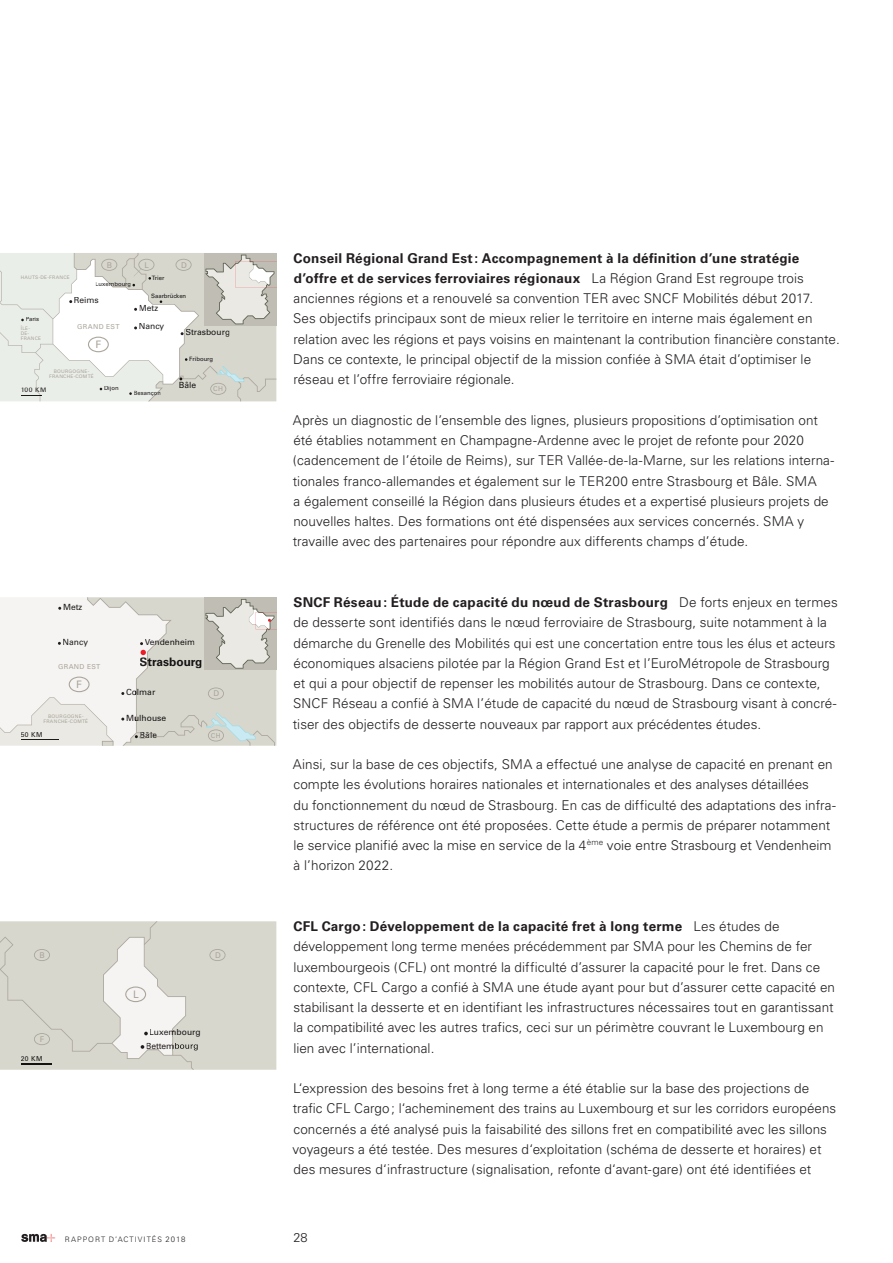
<style>
.page{position:relative;width:893px;height:1263px;background:#fff}
.page>*{position:absolute;margin:0;border:0;box-sizing:border-box;transform-origin:0 0}
.t1{font:300 13.5px/20.2px "Univers";letter-spacing:.005em;color:#231f20}
.t2{font:300 12.75px "Univers";color:#231f20}
.t3{font:700 11.85px "Univers";color:#151312}
.t4{font:10.35px "Univers";color:#aaa59b}
.t5{font:8.55px/17.5px "Univers";color:#151312;text-align:center}
.t6{font:8.55px "Univers";color:#231f20}
.t7{font:8.55px "Univers";color:#201c1d}
.t8{font:7.95px "Univers";color:#aaa59b}
.t9{font:300 7.5px "Univers";letter-spacing:.135em;color:#231f20}
.t10{font:6.75px "Univers";letter-spacing:.05em;color:#aaa59b}
.t11{font:6.75px "Univers";color:#1d1a1a}
.t12{font:6.75px "Univers";color:#1c1818}
.t13{font:6.75px "Univers";color:#151312}
.t14{font:6px "Univers";color:#151312}
.t15{font:6px "Univers";color:#1d1a1a}
.t16{font:4.8px/5.1px "Univers";letter-spacing:.05em;color:#aaa59b;text-align:center}
.s1{font-weight:700}
.s2{font-size:7.8px}
</style>
<div class="page">
<svg style="left:21px;top:1234px;width:34px;height:8px"></svg>
<svg style="left:0;top:253px;width:276px;height:148px"></svg>
<svg style="left:0;top:597px;width:276px;height:149px"></svg>
<svg style="left:0;top:921px;width:276px;height:149px;background:#dad9d1"></svg>
<p class="t8" style="left:107px;top:260px;width:7px">B</p>
<p class="t8" style="left:144px;top:260px;width:6px">L</p>
<p class="t8" style="left:181px;top:260px;width:7px">D</p>
<p class="t16" style="left:21px;top:274px;width:51px">HAUTS-DE-FRANCE</p>
<p class="t14" style="left:95px;top:281px;width:38px">Luxembourg</p>
<p class="t6" style="left:74px;top:295px;width:26px">Reims</p>
<p class="t14" style="left:152px;top:274px;width:14px">Trier</p>
<p class="t14" style="left:151px;top:292px;width:37px">Saarbrücken</p>
<p class="t6" style="left:139px;top:303px;width:21px">Metz</p>
<p class="t15" style="left:26px;top:316px;width:15px">Paris</p>
<p class="t6" style="left:139px;top:321px;width:27px">Nancy</p>
<p class="t10" style="left:77px;top:323px;width:44px">GRAND EST</p>
<p class="t16" style="left:21px;top:326px;width:22px;text-align:left">ÎLE-<br>DE-<br>FRANCE</p>
<p class="t5" style="left:185px;top:323px;width:46px">Strasbourg</p>
<p class="t14" style="left:189px;top:355px;width:26px">Fribourg</p>
<p class="t5" style="left:179px;top:376px;width:19px">Bâle</p>
<p class="t4" style="left:95px;top:338px;width:7px">F</p>
<p class="t16" style="left:49px;top:369px;width:46px">BOURGOGNE-<br>FRANCHE-COMTÉ</p>
<p class="t15" style="left:104px;top:385px;width:16px">Dijon</p>
<p class="t11" style="left:21px;top:386px;width:27px">100 KM</p>
<p class="t10" style="left:213px;top:385px;width:11px">CH</p>
<p class="t14" style="left:134px;top:389px;width:29px">Besançon</p>
<p class="t7" style="left:63px;top:602px;width:21px">Metz</p>
<p class="t7" style="left:63px;top:637px;width:27px">Nancy</p>
<p class="t5" style="left:145px;top:633px;width:52px">Vendenheim</p>
<p class="t10" style="left:58px;top:662px;width:44px">GRAND EST</p>
<p class="t3" style="left:140px;top:655px;width:64px">Strasbourg</p>
<p class="t4" style="left:76px;top:678px;width:7px">F</p>
<p class="t5" style="left:126px;top:683px;width:31px">Colmar</p>
<p class="t5" style="left:126px;top:709px;width:42px">Mulhouse<br>Bâle</p>
<p class="t8" style="left:213px;top:689px;width:7px">D</p>
<p class="t16" style="left:44px;top:713px;width:46px">BOURGOGNE-<br>FRANCHE-COMTÉ</p>
<p class="t12" style="left:21px;top:730px;width:23px">50 KM</p>
<p class="t10" style="left:211px;top:732px;width:11px">CH</p>
<p class="t8" style="left:40px;top:950px;width:7px">B</p>
<p class="t8" style="left:40px;top:1034px;width:6px">F</p>
<p class="t13" style="left:21px;top:1054px;width:23px">20 KM</p>
<p class="t4" style="left:133px;top:988px;width:7px">L</p>
<p class="t5" style="left:149px;top:1023px;width:53px">Luxembourg</p>
<p class="t8" style="left:215px;top:950px;width:7px">D</p>
<p class="t1" style="left:293px;top:248px;width:548px"><span class="s1">Conseil Régional Grand Est : Accompagnement à la définition d’une stratégie d’offre et de services ferroviaires régionaux</span> La Région Grand Est regroupe trois anciennes régions et a renouvelé sa convention TER avec SNCF Mobilités début 2017.<br>Ses objectifs principaux sont de mieux relier le territoire en interne mais également en relation avec les régions et pays voisins en maintenant la contribution financière constante.<br>Dans ce contexte, le principal objectif de la mission confiée à SMA était d’optimiser le réseau et l’offre ferroviaire régionale.</p>
<p class="t1" style="left:293px;top:410px;width:543px">Après un diagnostic de l’ensemble des lignes, plusieurs propositions d’optimisation ont été établies notamment en Champagne-Ardenne avec le projet de refonte pour 2020 (cadencement de l’étoile de Reims), sur TER Vallée-de-la-Marne, sur les relations interna&shy;tionales franco-allemandes et également sur le TER200 entre Strasbourg et Bâle. SMA<br>a également conseillé la Région dans plusieurs études et a expertisé plusieurs projets de nouvelles haltes. Des formations ont été dispensées aux services concernés. SMA y travaille avec des partenaires pour répondre aux differents champs d’étude.</p>
<p class="t1" style="left:293px;top:592px;width:546px"><span class="s1">SNCF Réseau : Étude de capacité du nœud de Strasbourg</span> De forts enjeux en termes de desserte sont identifiés dans le nœud ferroviaire de Strasbourg, suite notamment à la démarche du Grenelle des Mobilités qui est une concertation entre tous les élus et acteurs économiques alsaciens pilotée par la Région Grand Est et l’EuroMétropole de Strasbourg et qui a pour objectif de repenser les mobilités autour de Strasbourg. Dans ce contexte, SNCF Réseau a confié à SMA l’étude de capacité du nœud de Strasbourg visant à concré&shy;tiser des objectifs de desserte nouveaux par rapport aux précédentes études.</p>
<p class="t1" style="left:293px;top:754px;width:544px">Ainsi, sur la base de ces objectifs, SMA a effectué une analyse de capacité en prenant en compte les évolutions horaires nationales et internationales et des analyses détaillées<br>du fonctionnement du nœud de Strasbourg. En cas de difficulté des adaptations des infra&shy;structures de référence ont été proposées. Cette étude a permis de préparer notamment le service planifié avec la mise en service de la 4<sup>ème</sup> voie entre Strasbourg et Vendenheim à l’horizon 2022.</p>
<p class="t1" style="left:293px;top:916px;width:543px"><span class="s1">CFL Cargo : Développement de la capacité fret à long terme</span> Les études de développement long terme menées précédemment par SMA pour les Chemins de fer luxembourgeois (CFL) ont montré la difficulté d’assurer la capacité pour le fret. Dans ce contexte, CFL Cargo a confié à SMA une étude ayant pour but d’assurer cette capacité en stabilisant la desserte et en identifiant les infrastructures nécessaires tout en garantissant la compatibilité avec les autres trafics, ceci sur un périmètre couvrant le Luxembourg en lien avec l’international.</p>
<p class="t1" style="left:293px;top:1078px;width:545px">L‘expression des besoins fret à long terme a été établie sur la base des projections de trafic CFL Cargo ; l‘acheminement des trains au Luxembourg et sur les corridors européens concernés a été analysé puis la faisabilité des sillons fret en compatibilité avec les sillons voyageurs a été testée. Des mesures d‘exploitation (schéma de desserte et horaires) et des mesures d‘infrastructure (signalisation, refonte d‘avant-gare) ont été identifiées et</p>
<p class="t9" style="left:65px;top:1234px;width:122px">RAPPORT D’ACTIVITÉS <span class="s2">2018</span></p>
<p class="t2" style="left:293px;top:1229px;width:16px">28</p>
</div>
